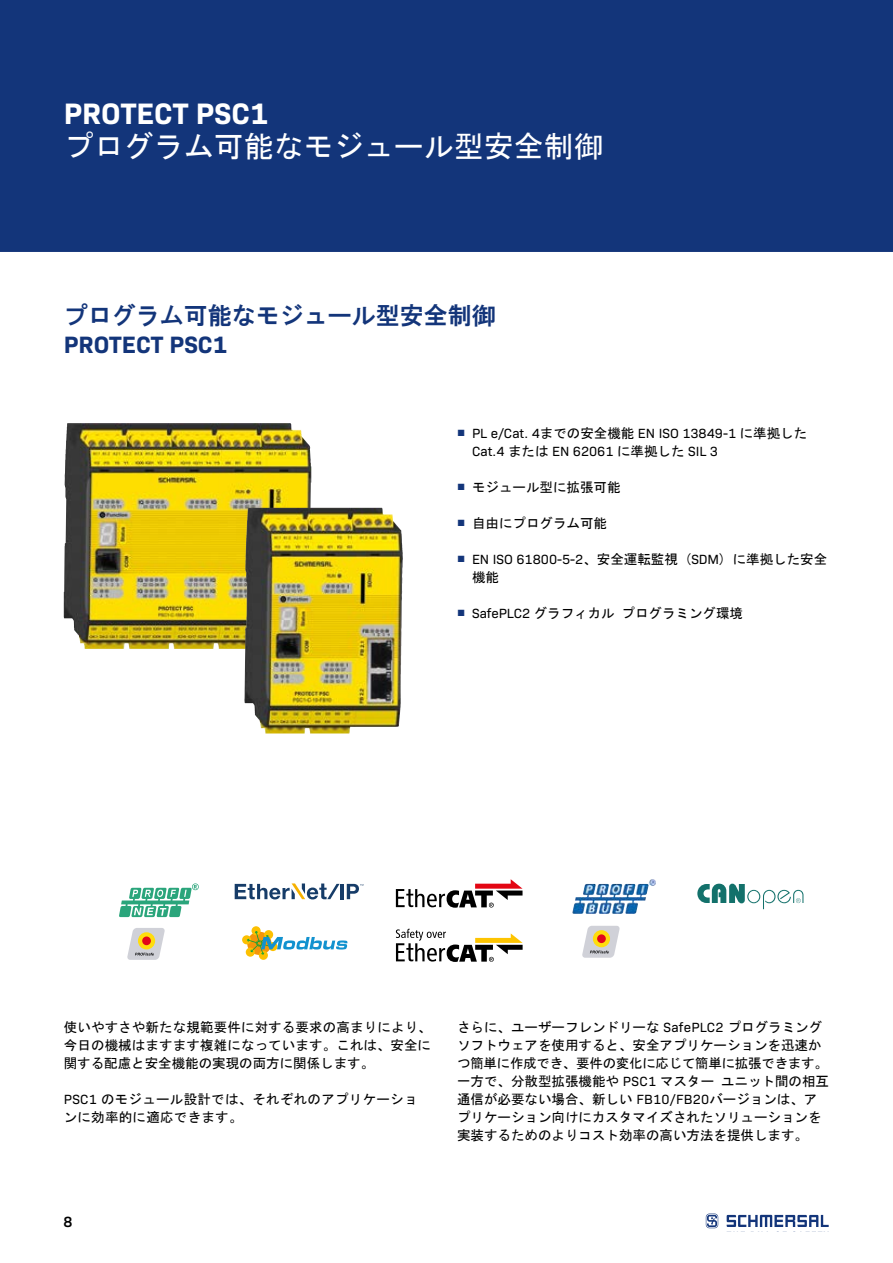
<style>
.page{position:relative;width:893px;height:1263px;background:#fff}
.page>*{position:absolute;margin:0;border:0;box-sizing:border-box;transform-origin:0 0}
.t1{font:30px "MS Gothic";color:#fff}
.t2{font:700 30px "Bio Sans";color:#fff}
.t3{font:24px "HG Gothic E";color:#13357a}
.t4{font:700 24px "Bio Sans";color:#13357a}
.t5{font:600 15px "Bio Sans";color:#000}
.t6{font:13.5px/18px "MS Gothic";color:#000;text-align:justify}
.t7{font:13.5px/18px "Bio Sans";color:#000}
.t8{font:13.5px/18px "MS Gothic";letter-spacing:.02em;color:#000}
.s1{font-family:"Arial";color:#13357a}
.s2{font-family:"MS Gothic"}
.s3{font-family:"Bio Sans"}
</style>
<div class="page">
<svg style="left:727px;top:1215px;width:102px;height:12px"></svg>
<svg style="left:706px;top:1213px;width:12px;height:15px"></svg>
<div style="left:0;top:0;width:893px;height:252px;background:#13357a"></div>
<img style="left:64px;top:423px;width:247px;height:226px">
<img style="left:244px;top:508px;width:159px;height:225px">
<div style="left:252px;top:926px;width:9px;height:9px;background:#fcc001;border-radius:50%"></div>
<div style="left:259px;top:951px;width:9px;height:9px;background:#fcc001;border-radius:50%"></div>
<svg style="left:246px;top:948px;width:9px;height:9px"></svg>
<div style="left:242px;top:935px;width:9px;height:9px;background:#fcc001;border-radius:50%"></div>
<svg style="left:247px;top:931px;width:100px;height:24px"></svg>
<svg style="left:127px;top:928px;width:38px;height:32px"></svg>
<div style="left:142px;top:936px;width:9px;height:9px;background:#e2071a;border-radius:50%"></div>
<svg style="left:119px;top:883px;width:80px;height:34px"></svg>
<hr style="left:340px;top:884px;width:4px;height:15px;background:#163c68">
<svg style="left:347px;top:884px;width:16px;height:15px"></svg>
<svg style="left:235px;top:883px;width:104px;height:16px"></svg>
<svg style="left:396px;top:929px;width:127px;height:33px"></svg>
<svg style="left:396px;top:879px;width:126px;height:29px"></svg>
<svg style="left:697px;top:884px;width:106px;height:25px"></svg>
<img style="left:615px;top:879px;width:41px;height:18px">
<svg style="left:582px;top:926px;width:38px;height:32px"></svg>
<div style="left:597px;top:934px;width:9px;height:9px;background:#e2071a;border-radius:50%"></div>
<h1 class="t2" style="left:64px;top:91px;width:206px">PROTECT PSC1</h1>
<h1 class="t1" style="left:64px;top:131px;width:542px">プログラム可能なモジュール型安全制御</h1>
<h2 class="t3" style="left:64px;top:303px;width:434px">プログラム可能なモジュール型安全制御</h2>
<h2 class="t4" style="left:64px;top:326px;width:165px">PROTECT PSC1</h2>
<p class="t7" style="left:472px;top:423px;width:337px;text-indent:-15px"><span class="s1">■</span> PL e/Cat. 4<span class="s2">までの安全機能</span> EN ISO 13849-1 <span class="s2">に準拠した<br></span>Cat.4 <span class="s2">または</span> EN 62061 <span class="s2">に準拠した</span> SIL 3</p>
<p class="t6" style="left:457px;top:478px;width:165px"><span class="s1">■</span> モジュール型に拡張可能</p>
<p class="t6" style="left:457px;top:514px;width:151px"><span class="s1">■</span> 自由にプログラム可能</p>
<p class="t7" style="left:457px;top:549px;width:372px"><span class="s1">■</span> EN ISO 61800-5-2<span class="s2">、安全運転監視 (</span>SDM<span class="s2">) に準拠した安全</span></p>
<p class="t6" style="left:472px;top:568px;width:28px">機能</p>
<p class="t6" style="left:457px;top:604px;width:287px"><span class="s1">■</span> <span class="s3">SafePLC2</span> グラフィカル プログラミング環境</p>
<p class="t6" style="left:64px;top:1018px;width:370px">使いやすさや新たな規範要件に対する要求の高まりにより、今日の機械はますます複雑になっています。これは、安全に関する配慮と安全機能の実現の両方に関係します。</p>
<p class="t8" style="left:64px;top:1090px;width:355px"><span class="s3">PSC1</span> のモジュール設計では、それぞれのアプリケーションに効率的に適応できます。</p>
<p class="t6" style="left:457px;top:1018px;width:373px;text-align:left">さらに、ユーザーフレンドリーな <span class="s3">SafePLC2</span> プログラミングソフトウェアを使用すると、安全アプリケーションを迅速かつ簡単に作成でき、要件の変化に応じて簡単に拡張できます。一方で、分散型拡張機能や <span class="s3">PSC1</span> マスター ユニット間の相互通信が必要ない場合、新しい <span class="s3">FB10/FB20</span>バージョンは、アプリケーション向けにカスタマイズされたソリューションを実装するためのよりコスト効率の高い方法を提供します。</p>
<p class="t5" style="left:63px;top:1210px;width:10px">8</p>
</div>
